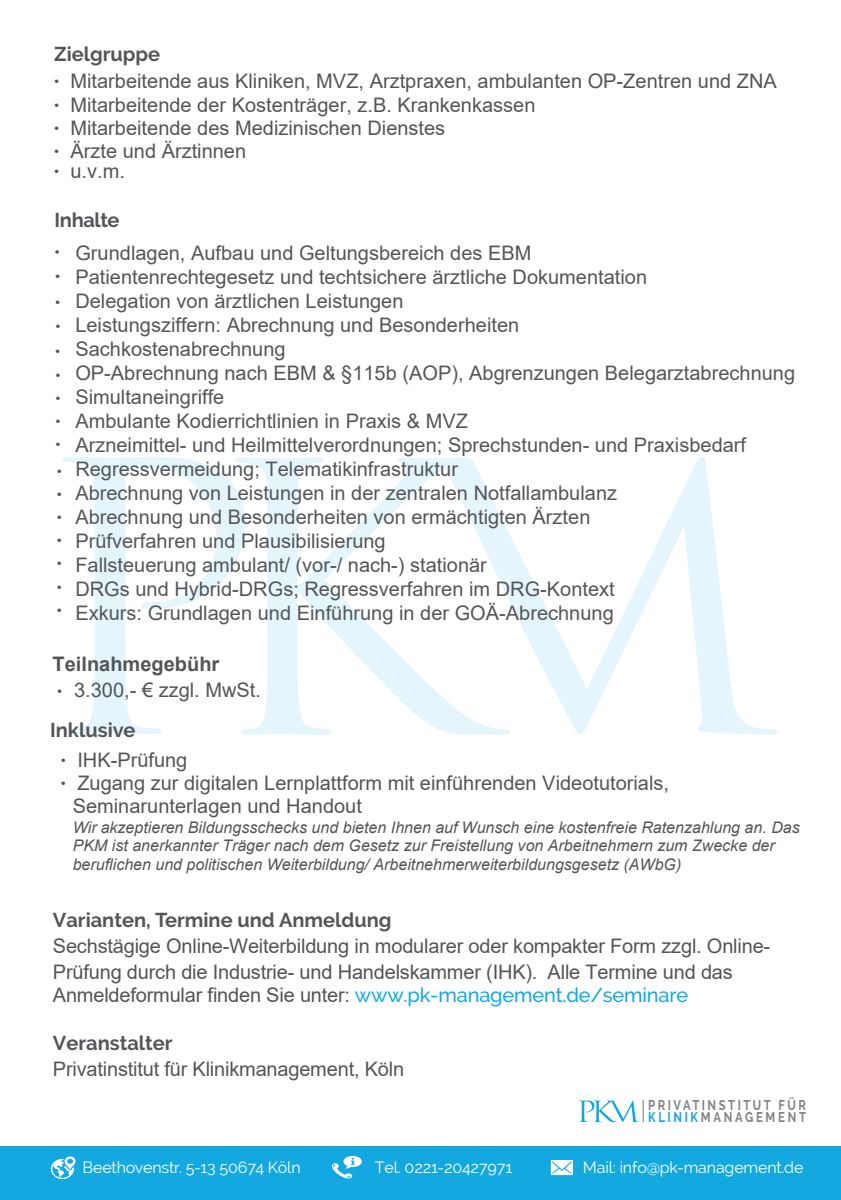
<style>
.page{position:relative;width:841px;height:1200px;background:#fff}
.page>*{position:absolute;margin:0;border:0;box-sizing:border-box;transform-origin:0 0}
.t1{font:20px/24px "Arial";color:#54565a}
.t2{font:20px/23px "Arial";color:#535659}
.t3{font:700 20px "Raleway";color:#535659}
.t4{font:700 20px "Arial";color:#535659}
.t5{font:700 20px "Raleway";letter-spacing:-.02em;color:#535659}
.t6{font:20px/22.8px "Raleway";color:#535659}
.t7{font:italic 16px/18.4px "Arial";color:#535659}
.t8{font:16px "Raleway";letter-spacing:-.01em;color:#fff}
.t9{font:700 14px/12px "Raleway";letter-spacing:.22em;color:#828281;scale:.81 1}
.s1{font-family:"Raleway"}
.s2{font-family:"Raleway";color:#535659}
.s3{font-family:"Raleway";font-weight:500;color:#14a8e0}
.s4{color:#14a8e0}
</style>
<div class="page">
<div style="left:0;top:1145px;width:840px;height:54px;background:#14a8e0"></div>
<svg style="left:248px;top:457px;width:530px;height:277px"></svg>
<svg style="left:63px;top:457px;width:185px;height:277px"></svg>
<svg style="left:51px;top:1156px;width:25px;height:22px"></svg>
<svg style="left:550px;top:1160px;width:23px;height:14px"></svg>
<svg style="left:331px;top:1155px;width:31px;height:24px"></svg>
<svg style="left:579px;top:1100px;width:64px;height:21px"></svg>
<p class="t3" style="left:54px;top:42px;width:108px">Zielgruppe</p>
<p class="t2" style="left:53px;top:70px;width:725px"><span class="s1">•</span> Mitarbeitende aus Kliniken, MVZ, Arztpraxen, ambulanten OP-Zentren und ZNA</p>
<p class="t2" style="left:53px;top:94px;width:484px"><span class="s1">•</span> Mitarbeitende der Kostenträger, z.B. Krankenkassen</p>
<p class="t2" style="left:53px;top:117px;width:393px"><span class="s1">•</span> Mitarbeitende des Medizinischen Dienstes</p>
<p class="t2" style="left:53px;top:140px;width:194px"><span class="s1">•</span> Ärzte und Ärztinnen</p>
<p class="t2" style="left:53px;top:160px;width:73px"><span class="s1">•</span> u.v.m.</p>
<p class="t5" style="left:55px;top:209px;width:66px">Inhalte</p>
<p class="t6" style="left:56px;top:575px;width:9px">• •</p>
<p class="t1" style="left:75px;top:240px;width:721px">Grundlagen, Aufbau und Geltungsbereich des EBM<br>Patientenrechtegesetz und techtsichere ärztliche Dokumentation<br>Delegation von ärztlichen Leistungen<br>Leistungsziffern: Abrechnung und Besonderheiten<br>Sachkostenabrechnung<br>OP-Abrechnung nach EBM &amp; §115b (AOP), Abgrenzungen Belegarztabrechnung Simultaneingriffe<br>Ambulante Kodierrichtlinien in Praxis &amp; MVZ<br>Arzneimittel- und Heilmittelverordnungen; Sprechstunden- und Praxisbedarf Regressvermeidung; Telematikinfrastruktur<br>Abrechnung von Leistungen in der zentralen Notfallambulanz<br>Abrechnung und Besonderheiten von ermächtigten Ärzten<br>Prüfverfahren und Plausibilisierung<br>Fallsteuerung ambulant/ (vor-/ nach-) stationär<br>DRGs und Hybrid-DRGs; Regressverfahren im DRG-Kontext<br>Exkurs: Grundlagen und Einführung in der GOÄ-Abrechnung</p>
<p class="t4" style="left:53px;top:649px;width:168px">Teilnahmegebühr</p>
<p class="t1" style="left:56px;top:677px;width:206px"><span class="s2">•</span> 3.300,- € zzgl. MwSt.</p>
<p class="t3" style="left:50px;top:718px;width:87px">Inklusive</p>
<p class="t2" style="left:60px;top:748px;width:129px"><span class="s1">•</span> IHK-Prüfung</p>
<p class="t2" style="left:73px;top:771px;width:597px;text-indent:-13px"><span class="s1">•</span> Zugang zur digitalen Lernplattform mit einführenden Videotutorials,<br>Seminarunterlagen und Handout</p>
<p class="t7" style="left:73px;top:818px;width:728px">Wir akzeptieren Bildungsschecks und bieten Ihnen auf Wunsch eine kostenfreie Ratenzahlung an. Das<br>PKM ist anerkannter Träger nach dem Gesetz zur Freistellung von Arbeitnehmern zum Zwecke der beruflichen und politischen Weiterbildung/ Arbeitnehmerweiterbildungsgesetz (AWbG)</p>
<p class="t3" style="left:53px;top:908px;width:340px">Varianten, Termine und Anmeldung</p>
<p class="t2" style="left:53px;top:932px;width:718px;line-height:26px">Sechstägige Online-Weiterbildung in modularer oder kompakter Form zzgl. Online-<br>Prüfung durch die Industrie- und Handelskammer (IHK). Alle Termine und das</p>
<p class="t2" style="left:53px;top:983px;width:636px">Anmeldeformular finden Sie unter: <span class="s3">www.pk-management.de/seminare</span></p>
<p class="t3" style="left:53px;top:1031px;width:121px">Veranstalter</p>
<p class="t2" style="left:53px;top:1057px;width:353px">Privatinstitut für Klinikmanagement, Köln</p>
<p class="t9" style="left:648px;top:1098px;width:196px">PRIVATINSTITUT FÜR<br><span class="s4">KLINIK</span>MANAGEMENT</p>
<p class="t8" style="left:83px;top:1157px;width:219px">Beethovenstr. 5-13 50674 Köln</p>
<p class="t8" style="left:375px;top:1157px;width:139px">Tel. 0221-20427971</p>
<p class="t8" style="left:583px;top:1157px;width:222px">Mail: info@pk-management.de</p>
</div>
